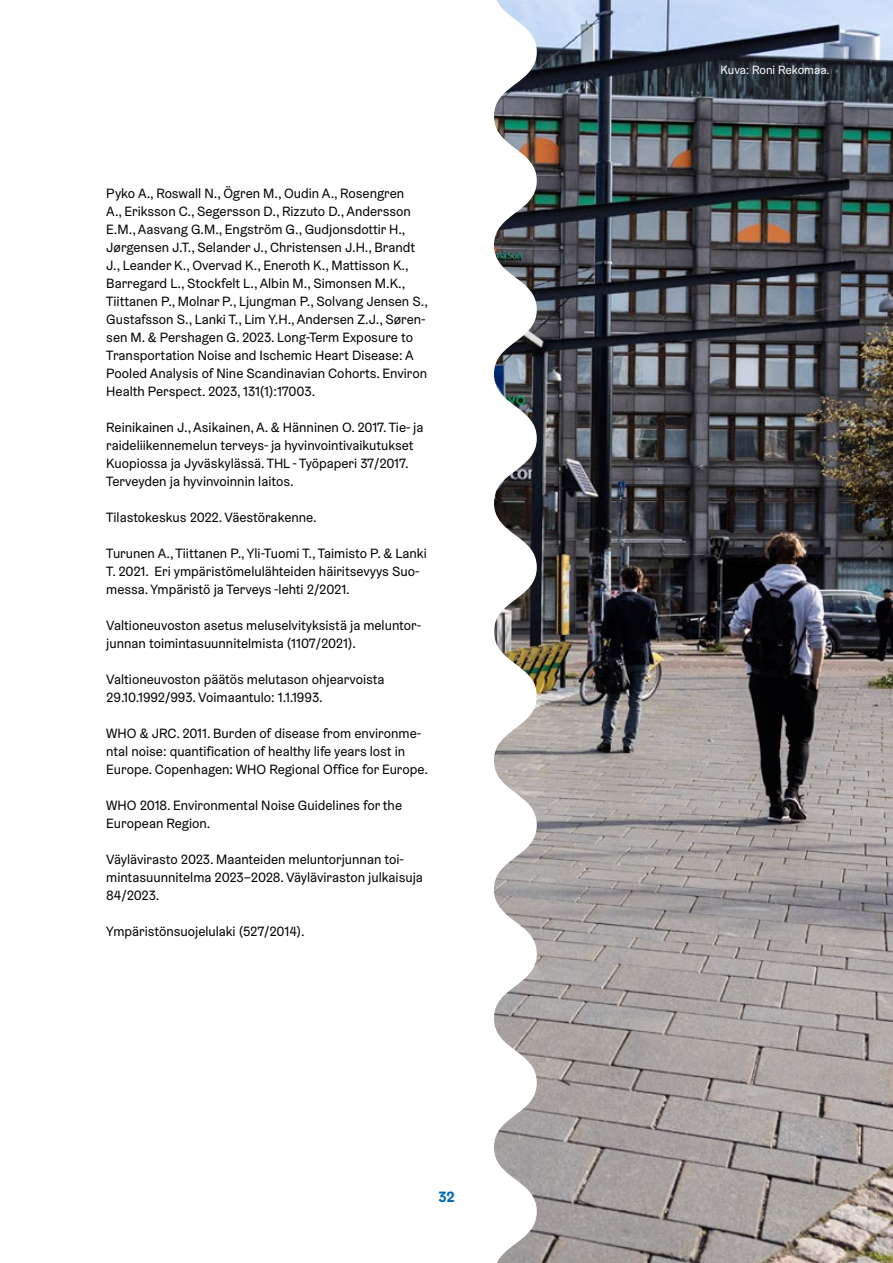
<style>
.page{position:relative;width:893px;height:1263px;background:#fff}
.page>*{position:absolute;margin:0;border:0;box-sizing:border-box;transform-origin:0 0}
.t1{font:700 15px "Helsinki Grotesk";color:#006ab5}
.Leipis__p{font:13.5px/18px "Helsinki Grotesk";color:#000}
.t2{font:12px "Helsinki Grotesk";color:#fff}
</style>
<div class="page">
<img style="left:537px;top:0;width:356px;height:1263px">
<svg style="left:494px;top:0;width:43px;height:1263px"></svg>
<p class="Leipis__p" style="left:106px;top:184px;width:323px">Pyko A., Roswall N., Ögren M., Oudin A., Rosengren<br>A., Eriksson C., Segersson D., Rizzuto D., Andersson E.M., Aasvang G.M., Engström G., Gudjonsdottir H., Jørgensen J.T., Selander J., Christensen J.H., Brandt J., Leander K., Overvad K., Eneroth K., Mattisson K., Barregard L., Stockfelt L., Albin M., Simonsen M.K., Tiittanen P., Molnar P., Ljungman P., Solvang Jensen S., Gustafsson S., Lanki T., Lim Y.H., Andersen Z.J., Søren&shy;sen M. &amp; Pershagen G. 2023. Long-Term Exposure to Transportation Noise and Ischemic Heart Disease: A Pooled Analysis of Nine Scandinavian Cohorts. Environ Health Perspect. 2023, 131(1):17003.</p>
<p class="Leipis__p" style="left:106px;top:418px;width:319px">Reinikainen J., Asikainen, A. &amp; Hänninen O. 2017. Tie- ja raideliikennemelun terveys- ja hyvinvointivaikutukset Kuopiossa ja Jyväskylässä. THL - Työpaperi 37/2017.<br>Terveyden ja hyvinvoinnin laitos.</p>
<p class="Leipis__p" style="left:106px;top:508px;width:212px">Tilastokeskus 2022. Väestörakenne.</p>
<p class="Leipis__p" style="left:106px;top:544px;width:322px">Turunen A., Tiittanen P., Yli-Tuomi T., Taimisto P. &amp; Lanki<br>T. 2021. Eri ympäristömelulähteiden häiritsevyys Suo&shy;messa. Ympäristö ja Terveys -lehti 2/2021.</p>
<p class="Leipis__p" style="left:106px;top:616px;width:317px">Valtioneuvoston asetus meluselvityksistä ja meluntor&shy;junnan toimintasuunnitelmista (1107/2021).</p>
<p class="Leipis__p" style="left:106px;top:670px;width:280px">Valtioneuvoston päätös melutason ohjearvoista<br>29.10.1992/993. Voimaantulo: 1.1.1993.</p>
<p class="Leipis__p" style="left:106px;top:724px;width:323px">WHO &amp; JRC. 2011. Burden of disease from environme&shy;ntal noise: quantification of healthy life years lost in<br>Europe. Copenhagen: WHO Regional Office for Europe.</p>
<p class="Leipis__p" style="left:106px;top:796px;width:297px">WHO 2018. Environmental Noise Guidelines for the<br>European Region.</p>
<p class="Leipis__p" style="left:106px;top:850px;width:318px">Väylävirasto 2023. Maanteiden meluntorjunnan toi&shy;mintasuunnitelma 2023–2028. Väyläviraston julkaisuja<br>84/2023.</p>
<p class="Leipis__p" style="left:106px;top:922px;width:200px">Ympäristönsuojelulaki (527/2014).</p>
<p class="t1" style="left:438px;top:1187px;width:18px">32</p>
<p class="t2" style="left:720px;top:63px;width:111px">Kuva: Roni Rekomaa.</p>
</div>
